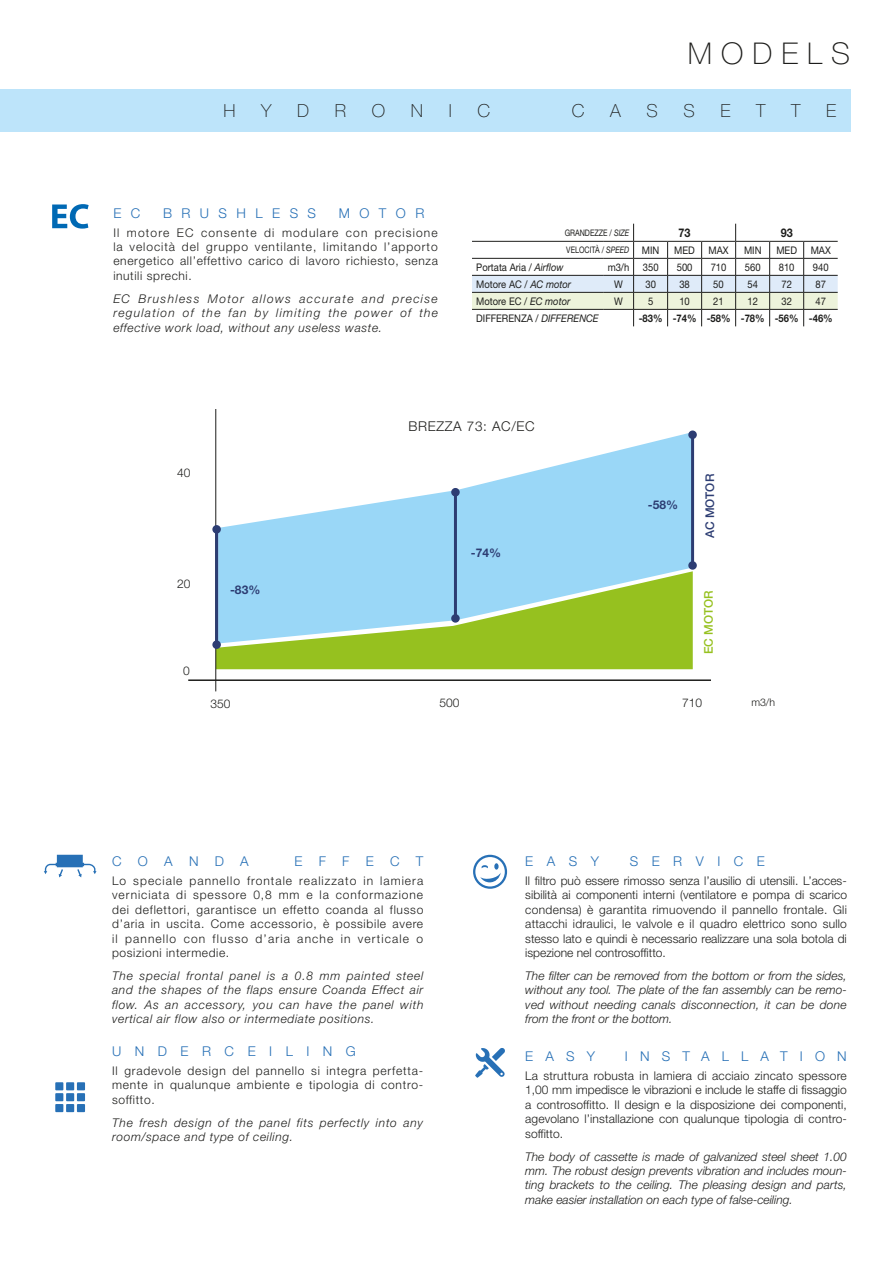
<style>
.page{position:relative;width:893px;height:1263px;background:#fff}
.page>*{position:absolute;margin:0;border:0;box-sizing:border-box;transform-origin:0 0}
.t1{font:100 30px "Helvetica Neue LT Std";letter-spacing:.3em;color:#1d1d1b}
.t2{font:100 18px "Helvetica Neue LT Std";color:#1d1d1b}
.t3{font:300 13.5px "Helvetica Neue LT Std";letter-spacing:1em;color:#2770b6}
.t4{font:300 13.5px "Helvetica Neue LT Std";letter-spacing:.05em;color:#1d1d1b}
.t5{font:300 13.5px "Helvetica Neue LT Std";letter-spacing:.9em;color:#2770b6}
.t6{font:300 13.5px "Helvetica Neue LT Std";letter-spacing:.7em;color:#2770b6}
.t7{font:300 12px/14.4px "Helvetica Neue LT Std";letter-spacing:.05em;color:#1d1d1b;text-align:justify}
.t8{font:italic 300 12px/14.4px "Helvetica Neue LT Std";letter-spacing:.05em;color:#1d1d1b;text-align:justify}
.t9{font:700 12px "Helvetica Neue LT Std";color:#2d3d73}
.t10{font:500 12px "Helvetica Neue LT Std";color:#96c11f}
.t11{font:500 12px "Helvetica Neue LT Std";color:#2d3d73}
.t12{font:700 12px "Helvetica Neue LT Std";color:#1d1d1b;scale:.9 1}
.t13{font:10.5px "Helvetica Neue LT Std";color:#1d1d1b;scale:.9 1}
.t14{font:700 10.5px "Helvetica Neue LT Std";color:#1d1d1b;scale:.9 1}
.t15{font:300 10.5px "Helvetica Neue LT Std";color:#1d1d1b}
.t16{font:9px "Helvetica Neue LT Std";color:#1d1d1b;scale:.8 1}
.s1{font-style:italic}
.s2{font-size:10.5px}
</style>
<div class="page">
<svg style="left:472px;top:224px;width:366px;height:102px"></svg>
<div style="left:0;top:90px;width:850px;height:42px;background:#bde4fa"></div>
<svg style="left:473px;top:855px;width:34px;height:34px"></svg>
<svg style="left:218px;top:433px;width:473px;height:138px;fill:#9ad7f7"></svg>
<hr style="left:188px;top:679px;width:523px;height:2px;background:#1d1d1b">
<svg style="left:216px;top:571px;width:477px;height:98px;background:#9ccd85"></svg>
<hr style="left:215px;top:409px;width:1px;height:282px;background:#1d1d1b">
<hr style="left:691px;top:436px;width:3px;height:129px;background:#2d3d73">
<div style="left:688px;top:430px;width:9px;height:9px;background:#2d3d73;border-radius:50%"></div>
<div style="left:688px;top:561px;width:9px;height:9px;background:#2d3d73;border-radius:50%"></div>
<hr style="left:454px;top:489px;width:3px;height:129px;background:#2d3d73">
<div style="left:451px;top:488px;width:9px;height:8px;background:#2d3d73;border-radius:50%"></div>
<div style="left:451px;top:614px;width:9px;height:9px;background:#2d3d73;border-radius:50%"></div>
<hr style="left:215px;top:529px;width:3px;height:116px;background:#2d3d73">
<div style="left:212px;top:525px;width:9px;height:9px;background:#2d3d73;border-radius:50%"></div>
<div style="left:212px;top:640px;width:9px;height:9px;background:#2d3d73;border-radius:50%"></div>
<div style="left:55px;top:1082px;width:8px;height:8px;background:#2770b6"></div>
<div style="left:66px;top:1082px;width:8px;height:8px;background:#2770b6"></div>
<div style="left:77px;top:1082px;width:8px;height:8px;background:#2770b6"></div>
<div style="left:55px;top:1093px;width:8px;height:8px;background:#2770b6"></div>
<div style="left:66px;top:1093px;width:8px;height:8px;background:#2770b6"></div>
<div style="left:77px;top:1093px;width:8px;height:8px;background:#2770b6"></div>
<div style="left:55px;top:1104px;width:8px;height:8px;background:#2770b6"></div>
<div style="left:66px;top:1104px;width:8px;height:8px;background:#2770b6"></div>
<div style="left:77px;top:1104px;width:8px;height:8px;background:#2770b6"></div>
<svg style="left:475px;top:1048px;width:30px;height:30px"></svg>
<svg style="left:44px;top:855px;width:53px;height:22px"></svg>
<svg style="left:52px;top:204px;width:37px;height:25px"></svg>
<h1 class="t1" style="left:688px;top:36px;width:164px">MODELS</h1>
<h2 class="t2" style="left:223px;top:101px;width:14px">H</h2>
<h2 class="t2" style="left:261px;top:101px;width:12px">Y</h2>
<h2 class="t2" style="left:297px;top:101px;width:14px">D</h2>
<h2 class="t2" style="left:335px;top:101px;width:13px">R</h2>
<h2 class="t2" style="left:372px;top:101px;width:15px">O</h2>
<h2 class="t2" style="left:411px;top:101px;width:14px">N</h2>
<h2 class="t2" style="left:449px;top:101px;width:5px">I</h2>
<h2 class="t2" style="left:477px;top:101px;width:14px">C</h2>
<h2 class="t2" style="left:572px;top:101px;width:14px">C</h2>
<h2 class="t2" style="left:610px;top:101px;width:12px">A</h2>
<h2 class="t2" style="left:646px;top:101px;width:13px">S</h2>
<h2 class="t2" style="left:683px;top:101px;width:13px">S</h2>
<h2 class="t2" style="left:720px;top:101px;width:12px">E</h2>
<h2 class="t2" style="left:756px;top:101px;width:11px">T</h2>
<h2 class="t2" style="left:791px;top:101px;width:11px">T</h2>
<h2 class="t2" style="left:826px;top:101px;width:12px">E</h2>
<p class="t3" style="left:113px;top:205px;width:28px">E C</p>
<p class="t6" style="left:163px;top:205px;width:155px">BRUSHLESS</p>
<p class="t3" style="left:339px;top:205px;width:87px">MOTOR</p>
<p class="t7" style="left:113px;top:225px;width:326px">Il motore EC consente di modulare con precisione la velocità del gruppo ventilante, limitando l’apporto energetico all’effettivo carico di lavoro richiesto, senza inutili sprechi.</p>
<p class="t8" style="left:113px;top:291px;width:326px">EC Brushless Motor allows accurate and precise regulation of the fan by limiting the power of the effective work load, without any useless waste.</p>
<p class="t16" style="left:565px;top:227px;width:82px">GRANDEZZE / <span class="s1">SIZE</span></p>
<p class="t12" style="left:679px;top:225px;width:15px">73</p>
<p class="t12" style="left:781px;top:225px;width:15px">93</p>
<p class="t16" style="left:566px;top:244px;width:118px">VELOCITÀ / <span class="s1">SPEED</span> <span class="s2">MIN</span></p>
<p class="t13" style="left:674px;top:244px;width:24px">MED</p>
<p class="t13" style="left:708px;top:244px;width:24px">MAX</p>
<p class="t13" style="left:744px;top:244px;width:21px">MIN</p>
<p class="t13" style="left:776px;top:244px;width:24px">MED</p>
<p class="t13" style="left:811px;top:244px;width:24px">MAX</p>
<p class="t13" style="left:476px;top:261px;width:99px">Portata Aria <span class="s1">/ Airflow</span></p>
<p class="t13" style="left:608px;top:261px;width:26px">m3/h</p>
<p class="t13" style="left:643px;top:261px;width:19px">350</p>
<p class="t13" style="left:677px;top:261px;width:19px">500</p>
<p class="t13" style="left:711px;top:261px;width:19px">710</p>
<p class="t13" style="left:745px;top:261px;width:19px">560</p>
<p class="t13" style="left:779px;top:261px;width:19px">810</p>
<p class="t13" style="left:813px;top:261px;width:19px">940</p>
<p class="t13" style="left:476px;top:278px;width:107px">Motore AC <span class="s1">/ AC motor</span></p>
<p class="t13" style="left:614px;top:278px;width:11px">W</p>
<p class="t13" style="left:645px;top:278px;width:13px">30</p>
<p class="t13" style="left:679px;top:278px;width:13px">38</p>
<p class="t13" style="left:713px;top:278px;width:13px">50</p>
<p class="t13" style="left:747px;top:278px;width:13px">54</p>
<p class="t13" style="left:781px;top:278px;width:13px">72</p>
<p class="t13" style="left:815px;top:278px;width:13px">87</p>
<p class="t13" style="left:476px;top:295px;width:106px">Motore EC <span class="s1">/ EC motor</span></p>
<p class="t13" style="left:614px;top:295px;width:11px">W</p>
<p class="t13" style="left:648px;top:295px;width:7px">5</p>
<p class="t13" style="left:679px;top:295px;width:13px">10</p>
<p class="t13" style="left:713px;top:295px;width:13px">21</p>
<p class="t13" style="left:747px;top:295px;width:13px">12</p>
<p class="t13" style="left:781px;top:295px;width:13px">32</p>
<p class="t13" style="left:815px;top:295px;width:13px">47</p>
<p class="t13" style="left:476px;top:312px;width:138px">DIFFERENZA / <span class="s1">DIFFERENCE</span></p>
<p class="t14" style="left:639px;top:311px;width:217px">-83% -74% -58% -78% -56% -46%</p>
<p class="t7" style="left:177px;top:466px;width:15px">40</p>
<p class="t7" style="left:177px;top:576px;width:15px">20</p>
<p class="t7" style="left:183px;top:663px;width:8px">0</p>
<p class="t9" style="left:230px;top:582px;width:32px">-83%</p>
<p class="t4" style="left:408px;top:418px;width:128px">BREZZA 73: AC/EC</p>
<p class="t9" style="left:471px;top:545px;width:32px">-74%</p>
<p class="t9" style="left:648px;top:498px;width:32px">-58%</p>
<p class="t11" style="left:703px;top:538px;width:66px;rotate:-90deg">AC MOTOR</p>
<p class="t10" style="left:701px;top:654px;width:66px;rotate:-90deg">EC MOTOR</p>
<p class="t7" style="left:210px;top:696px;width:22px">350</p>
<p class="t7" style="left:439px;top:696px;width:22px">500</p>
<p class="t7" style="left:682px;top:696px;width:22px">710</p>
<p class="t15" style="left:751px;top:696px;width:25px">m3/h</p>
<p class="t3" style="left:112px;top:853px;width:138px">COANDA</p>
<p class="t3" style="left:294px;top:853px;width:130px">EFFECT</p>
<p class="t7" style="left:112px;top:873px;width:313px">Lo speciale pannello frontale realizzato in lamiera verniciata di spessore 0,8 mm e la conformazione dei deflettori, garantisce un effetto coanda al flusso d’aria in uscita. Come accessorio, è possibile avere il pannello con flusso d’aria anche in verticale o posizioni intermedie.</p>
<p class="t8" style="left:112px;top:968px;width:313px">The special frontal panel is a 0.8 mm painted steel and the shapes of the flaps ensure Coanda Effect air flow. As an accessory, you can have the panel with vertical air flow also or intermediate positions.</p>
<p class="t3" style="left:112px;top:1043px;width:245px">UNDERCEILING</p>
<p class="t7" style="left:112px;top:1063px;width:313px">Il gradevole design del pannello si integra perfetta&shy;mente in qualunque ambiente e tipologia di contro&shy;soffitto.</p>
<p class="t8" style="left:112px;top:1115px;width:312px">The fresh design of the panel fits perfectly into any room/space and type of ceiling.</p>
<p class="t3" style="left:525px;top:853px;width:75px">EASY</p>
<p class="t3" style="left:630px;top:853px;width:137px">SERVICE</p>
<p class="t7" style="left:525px;top:873px;width:323px">Il filtro può essere rimosso senza l’ausilio di utensili. L’acces&shy;sibilità ai componenti interni (ventilatore e pompa di scarico condensa) è garantita rimuovendo il pannello frontale. Gli attacchi idraulici, le valvole e il quadro elettrico sono sullo stesso lato e quindi è necessario realizzare una sola botola di ispezione nel controsoffitto.</p>
<p class="t8" style="left:525px;top:968px;width:323px">The filter can be removed from the bottom or from the sides, without any tool. The plate of the fan assembly can be remo&shy;ved without needing canals disconnection, it can be done from the front or the bottom.</p>
<p class="t3" style="left:525px;top:1048px;width:71px">EASY</p>
<p class="t5" style="left:625px;top:1048px;width:223px">INSTALLATION</p>
<p class="t7" style="left:525px;top:1068px;width:323px">La struttura robusta in lamiera di acciaio zincato spessore 1,00 mm impedisce le vibrazioni e include le staffe di fissaggio a controsoffitto. Il design e la disposizione dei componenti, agevolano l’installazione con qualunque tipologia di contro&shy;soffitto.</p>
<p class="t8" style="left:525px;top:1149px;width:323px">The body of cassette is made of galvanized steel sheet 1.00 mm. The robust design prevents vibration and includes moun&shy;ting brackets to the ceiling. The pleasing design and parts, make easier installation on each type of false-ceiling.</p>
</div>
